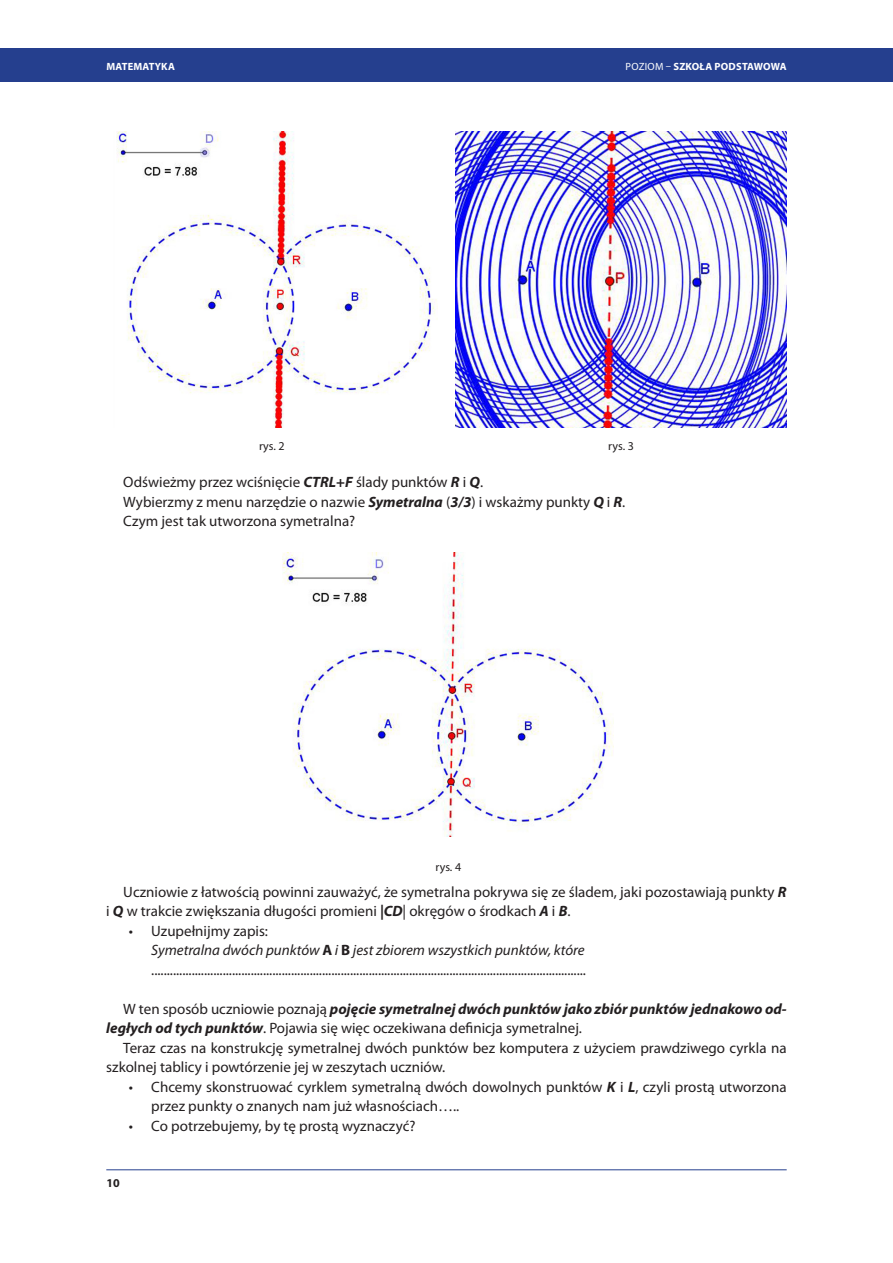
<style>
.page{position:relative;width:893px;height:1263px;background:#fff}
.page>*{position:absolute;margin:0;border:0;box-sizing:border-box;transform-origin:0 0}
.Podstawa_1{font:15px/19.5px "Myriad Pro";color:#231f20}
.Podstawa_wypunkt{font:15px/19.5px "Myriad Pro";color:#231f20}
.Podstawa_1-2{font:italic 700 15px/19.5px "Myriad Pro";color:#231f20}
.Podstawa_wypunkt_1{font:15px "Myriad Pro";color:#231f20}
.Podstawa_wypunkt_1-2{font:italic 15px "Myriad Pro";color:#231f20}
.przypis_zrodlo{font:12px "Myriad Pro";letter-spacing:.01em;color:#231f20}
.t1{font:700 12px "Myriad Pro";color:#231f20}
.t2{font:700 10.5px "Myriad Pro";letter-spacing:.02em;color:#fff}
.s1{font-weight:400}
.s2{font-weight:700;font-style:italic}
.s3{font-weight:700;font-style:normal}
.s4{font-weight:400;font-style:normal}
</style>
<div class="page">
<hr style="left:106px;top:1169px;width:681px;height:1px;background:#253f8e">
<div style="left:0;top:49px;width:893px;height:33px;background:#253f8e"></div>
<img style="left:116px;top:132px;width:321px;height:295px">
<img style="left:283px;top:553px;width:331px;height:283px">
<img style="left:455px;top:132px;width:332px;height:295px">
<p class="t2" style="left:107px;top:59px;width:70px">MATEMATYKA</p>
<p class="t2" style="left:626px;top:59px;width:163px"><span class="s1">POZIOM –</span> SZKOŁA PODSTAWOWA</p>
<p class="przypis_zrodlo" style="left:259px;top:439px;width:27px">rys. 2</p>
<p class="przypis_zrodlo" style="left:608px;top:439px;width:27px">rys. 3</p>
<p class="Podstawa_1" style="left:123px;top:472px;width:361px">Odświeżmy przez wciśnięcie <span class="s2">CTRL+F</span> ślady punktów <span class="s2">R</span> i <span class="s2">Q</span>.</p>
<p class="Podstawa_1" style="left:123px;top:492px;width:504px">Wybierzmy z menu narzędzie o nazwie <span class="s2">Symetralna</span> (<span class="s2">3/3</span>) i wskażmy punkty <span class="s2">Q</span> i <span class="s2">R</span>.</p>
<p class="Podstawa_1" style="left:123px;top:511px;width:234px">Czym jest tak utworzona symetralna?</p>
<p class="przypis_zrodlo" style="left:436px;top:860px;width:27px">rys. 4</p>
<p class="Podstawa_1" style="left:106px;top:882px;width:682px;text-indent:17px">Uczniowie z łatwością powinni zauważyć, że symetralna pokrywa się ze śladem, jaki pozostawiają punkty <span class="s2">R </span>i <span class="s2">Q</span> w trakcie zwiększania długości promieni <span class="s2">|CD</span>| okręgów o środkach <span class="s2">A</span> i <span class="s2">B</span>.</p>
<p class="Podstawa_wypunkt" style="left:129px;top:921px;width:141px">• Uzupełnijmy zapis:</p>
<p class="Podstawa_wypunkt_1-2" style="left:151px;top:941px;width:435px">Symetralna dwóch punktów <span class="s3">A</span> i <span class="s3">B</span> jest zbiorem wszystkich punktów, które</p>
<p class="Podstawa_wypunkt_1" style="left:151px;top:960px;width:436px">............................................................................................................................................</p>
<p class="Podstawa_1-2" style="left:106px;top:998px;width:682px;text-indent:17px"><span class="s4">W ten sposób uczniowie poznają</span> pojęcie symetralnej dwóch punktów jako zbiór punktów jednakowo od&shy;ległych od tych punktów<span class="s4">. Pojawia się więc oczekiwana definicja symetralnej.</span></p>
<p class="Podstawa_1" style="left:106px;top:1038px;width:682px;text-indent:17px">Teraz czas na konstrukcję symetralnej dwóch punktów bez komputera z użyciem prawdziwego cyrkla na szkolnej tablicy i powtórzenie jej w zeszytach uczniów.</p>
<p class="Podstawa_wypunkt" style="left:151px;top:1077px;width:637px;text-indent:-22px">• Chcemy skonstruować cyrklem symetralną dwóch dowolnych punktów <span class="s2">K</span> i <span class="s2">L</span>, czyli prostą utworzona przez punkty o znanych nam już własnościach…..</p>
<p class="Podstawa_wypunkt" style="left:129px;top:1116px;width:288px">• Co potrzebujemy, by tę prostą wyznaczyć?</p>
<p class="t1" style="left:106px;top:1175px;width:15px">10</p>
</div>
